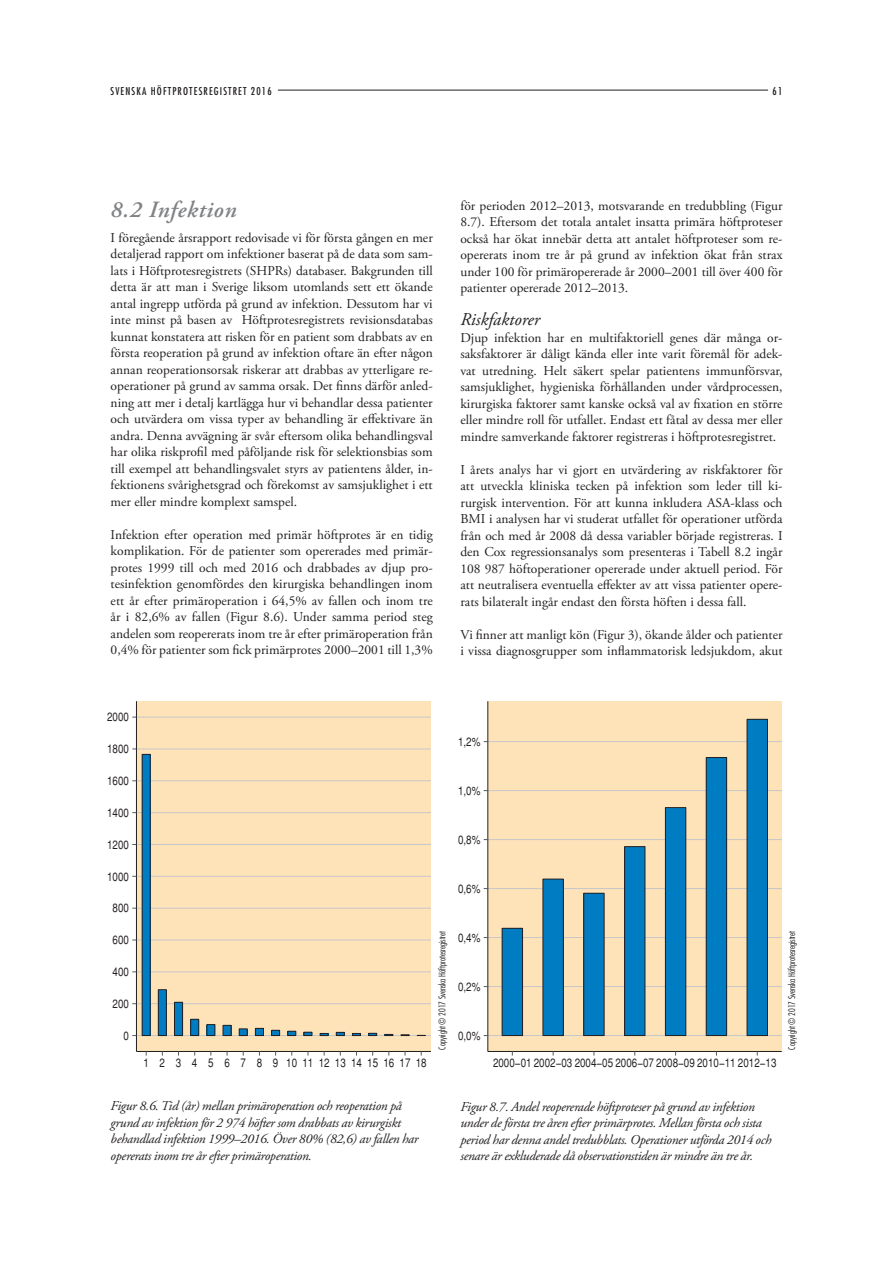
<style>
.page{position:relative;width:893px;height:1263px;background:#fff}
.page>*{position:absolute;margin:0;border:0;box-sizing:border-box;transform-origin:0 0}
.t1{font:italic 600 23.25px "Adobe Garamond Pro";letter-spacing:.03em;color:#808285}
.t2{font:italic 18px "Adobe Garamond Pro";color:#231f20}
.t3{font:13.5px/16.5px "Adobe Garamond Pro";color:#231f20;text-align:justify}
.t4{font:italic 13.5px/16.5px "Adobe Garamond Pro";letter-spacing:-.02em;color:#231f20}
.t5{font:condensed 12px "Helvetica";color:#231f20}
.t6{font:condensed 10.5px "Futura Std";letter-spacing:.11em;color:#231f20}
.t7{font:300 condensed 9px "Futura Std";letter-spacing:-.01em;color:#231f20}
</style>
<div class="page">
<hr style="left:278px;top:90px;width:490px;height:1px;background:#231f20">
<div style="left:136px;top:701px;width:295px;height:350px;background:#fee3b9"></div>
<hr style="left:136px;top:1035px;width:295px;height:1px;background:#c6c7c9">
<hr style="left:136px;top:1003px;width:295px;height:1px;background:#c6c7c9">
<hr style="left:136px;top:971px;width:295px;height:1px;background:#c6c7c9">
<hr style="left:136px;top:939px;width:295px;height:1px;background:#c6c7c9">
<hr style="left:136px;top:908px;width:295px;height:1px;background:#c6c7c9">
<hr style="left:136px;top:876px;width:295px;height:1px;background:#c6c7c9">
<hr style="left:136px;top:844px;width:295px;height:1px;background:#c6c7c9">
<hr style="left:136px;top:812px;width:295px;height:1px;background:#c6c7c9">
<hr style="left:136px;top:780px;width:295px;height:1px;background:#c6c7c9">
<hr style="left:136px;top:748px;width:295px;height:1px;background:#c6c7c9">
<hr style="left:136px;top:717px;width:295px;height:1px;background:#c6c7c9">
<div style="left:142px;top:754px;width:8px;height:281px;background:#007cc2"></div>
<div style="left:142px;top:754px;width:8px;height:282px;border:1px solid #231f20"></div>
<div style="left:158px;top:990px;width:8px;height:45px;background:#007cc2"></div>
<div style="left:158px;top:989px;width:9px;height:47px;border:1px solid #231f20"></div>
<div style="left:174px;top:1002px;width:9px;height:33px;background:#007cc2"></div>
<div style="left:174px;top:1002px;width:9px;height:34px;border:1px solid #231f20"></div>
<div style="left:191px;top:1019px;width:8px;height:16px;background:#007cc2"></div>
<div style="left:190px;top:1019px;width:9px;height:17px;border:1px solid #231f20"></div>
<div style="left:207px;top:1024px;width:8px;height:11px;background:#007cc2"></div>
<div style="left:207px;top:1024px;width:8px;height:12px;border:1px solid #231f20"></div>
<div style="left:223px;top:1025px;width:8px;height:10px;background:#007cc2"></div>
<div style="left:223px;top:1025px;width:8px;height:11px;border:1px solid #231f20"></div>
<div style="left:239px;top:1029px;width:8px;height:6px;background:#007cc2"></div>
<div style="left:239px;top:1029px;width:8px;height:7px;border:1px solid #231f20"></div>
<div style="left:255px;top:1028px;width:8px;height:7px;background:#007cc2"></div>
<div style="left:255px;top:1028px;width:9px;height:8px;border:1px solid #231f20"></div>
<div style="left:272px;top:1030px;width:8px;height:5px;background:#007cc2"></div>
<div style="left:271px;top:1030px;width:9px;height:6px;border:1px solid #231f20"></div>
<div style="left:288px;top:1031px;width:8px;height:5px;border:1px solid #231f20"></div>
<svg style="left:304px;top:1032px;width:8px;height:4px"></svg>
<svg style="left:320px;top:1033px;width:8px;height:3px"></svg>
<svg style="left:336px;top:1032px;width:8px;height:4px"></svg>
<svg style="left:352px;top:1033px;width:9px;height:3px"></svg>
<svg style="left:368px;top:1033px;width:9px;height:3px"></svg>
<svg style="left:385px;top:1034px;width:8px;height:2px"></svg>
<svg style="left:401px;top:1034px;width:8px;height:2px"></svg>
<hr style="left:136px;top:701px;width:1px;height:350px;background:#231f20">
<hr style="left:136px;top:1051px;width:295px;height:1px;background:#231f20">
<div style="left:488px;top:701px;width:294px;height:350px;background:#fee3b9"></div>
<hr style="left:488px;top:1035px;width:294px;height:1px;background:#c6c7c9">
<hr style="left:488px;top:986px;width:294px;height:1px;background:#c6c7c9">
<hr style="left:488px;top:937px;width:294px;height:1px;background:#c6c7c9">
<hr style="left:488px;top:888px;width:294px;height:1px;background:#c6c7c9">
<hr style="left:488px;top:839px;width:294px;height:1px;background:#c6c7c9">
<hr style="left:488px;top:790px;width:294px;height:1px;background:#c6c7c9">
<hr style="left:488px;top:741px;width:294px;height:1px;background:#c6c7c9">
<div style="left:502px;top:928px;width:20px;height:107px;background:#007cc2"></div>
<div style="left:502px;top:928px;width:21px;height:108px;border:1px solid #231f20"></div>
<div style="left:543px;top:879px;width:20px;height:156px;background:#007cc2"></div>
<div style="left:584px;top:893px;width:20px;height:142px;background:#007cc2"></div>
<div style="left:625px;top:846px;width:20px;height:189px;background:#007cc2"></div>
<div style="left:624px;top:846px;width:21px;height:190px;border:1px solid #231f20"></div>
<div style="left:665px;top:807px;width:21px;height:228px;background:#007cc2"></div>
<div style="left:665px;top:807px;width:21px;height:229px;border:1px solid #231f20"></div>
<div style="left:706px;top:757px;width:21px;height:278px;background:#007cc2"></div>
<div style="left:706px;top:757px;width:21px;height:279px;border:1px solid #231f20"></div>
<div style="left:747px;top:719px;width:20px;height:316px;background:#007cc2"></div>
<div style="left:747px;top:719px;width:21px;height:317px;border:1px solid #231f20"></div>
<hr style="left:487px;top:701px;width:1px;height:350px;background:#231f20">
<hr style="left:488px;top:1051px;width:294px;height:1px;background:#231f20">
<p class="t6" style="left:111px;top:84px;width:163px">SVENSKA HÖFTPROTESREGISTRET 2016</p>
<p class="t6" style="left:773px;top:84px;width:11px">61</p>
<h1 class="t1" style="left:111px;top:196px;width:127px">8.2 Infektion</h1>
<p class="t3" style="left:111px;top:230px;width:324px">I föregående årsrapport redovisade vi för första gången en mer detaljerad rapport om infektioner baserat på de data som sam&shy;lats i Höftprotesregistrets (SHPRs) databaser. Bakgrunden till detta är att man i Sverige liksom utomlands sett ett ökande antal ingrepp utförda på grund av infektion. Dessutom har vi inte minst på basen av Höftprotesregistrets revisionsdatabas kunnat konstatera att risken för en patient som drabbats av en första reoperation på grund av infektion oftare än efter någon annan reoperationsorsak riskerar att drabbas av ytterligare re&shy;operationer på grund av samma orsak. Det finns därför anled&shy;ning att mer i detalj kartlägga hur vi behandlar dessa patienter och utvärdera om vissa typer av behandling är effektivare än andra. Denna avvägning är svår eftersom olika behandlingsval har olika riskprofil med påföljande risk för selektionsbias som till exempel att behandlingsvalet styrs av patientens ålder, in&shy;fektionens svårighetsgrad och förekomst av samsjuklighet i ett mer eller mindre komplext samspel.</p>
<p class="t3" style="left:111px;top:527px;width:324px">Infektion efter operation med primär höftprotes är en tidig komplikation. För de patienter som opererades med primär&shy;protes 1999 till och med 2016 och drabbades av djup pro&shy;tesinfektion genomfördes den kirurgiska behandlingen inom ett år efter primäroperation i 64,5% av fallen och inom tre år i 82,6% av fallen (Figur 8.6). Under samma period steg andelen som reopererats inom tre år efter primäroperation från 0,4% för patienter som fick primärprotes 2000–2001 till 1,3%</p>
<p class="t5" style="left:107px;top:710px;width:23px">2000</p>
<p class="t5" style="left:107px;top:742px;width:23px">1800</p>
<p class="t5" style="left:107px;top:774px;width:23px">1600</p>
<p class="t5" style="left:107px;top:806px;width:23px">1400</p>
<p class="t5" style="left:107px;top:837px;width:23px">1200</p>
<p class="t5" style="left:107px;top:869px;width:23px">1000</p>
<p class="t5" style="left:113px;top:901px;width:18px">800</p>
<p class="t3" style="left:460px;top:198px;width:324px">för perioden 2012–2013, motsvarande en tredubbling (Figur 8.7). Eftersom det totala antalet insatta primära höftproteser också har ökat innebär detta att antalet höftproteser som re&shy;opererats inom tre år på grund av infektion ökat från strax under 100 för primäropererade år 2000–2001 till över 400 för patienter opererade 2012–2013.</p>
<h2 class="t2" style="left:460px;top:309px;width:81px">Riskfaktorer</h2>
<p class="t3" style="left:460px;top:330px;width:324px">Djup infektion har en multifaktoriell genes där många or&shy;saksfaktorer är dåligt kända eller inte varit föremål för adek&shy;vat utredning. Helt säkert spelar patientens immunförsvar, samsjuklighet, hygieniska förhållanden under vårdprocessen, kirurgiska faktorer samt kanske också val av fixation en större eller mindre roll för utfallet. Endast ett fåtal av dessa mer eller mindre samverkande faktorer registreras i höftprotesregistret.</p>
<p class="t3" style="left:460px;top:462px;width:324px">I årets analys har vi gjort en utvärdering av riskfaktorer för att utveckla kliniska tecken på infektion som leder till ki&shy;rurgisk intervention. För att kunna inkludera ASA-klass och BMI i analysen har vi studerat utfallet för operationer utförda från och med år 2008 då dessa variabler började registreras. I den Cox regressionsanalys som presenteras i Tabell 8.2 ingår 108 987 höftoperationer opererade under aktuell period. För att neutralisera eventuella effekter av att vissa patienter opere&shy;rats bilateralt ingår endast den första höften i dessa fall.</p>
<p class="t3" style="left:460px;top:627px;width:324px">Vi finner att manligt kön (Figur 3), ökande ålder och patienter i vissa diagnosgrupper som inflammatorisk ledsjukdom, akut</p>
<p class="t5" style="left:458px;top:735px;width:24px">1,2%</p>
<p class="t5" style="left:458px;top:784px;width:24px">1,0%</p>
<p class="t5" style="left:458px;top:832px;width:24px">0,8%</p>
<p class="t5" style="left:458px;top:881px;width:24px">0,6%</p>
<p class="t5" style="left:113px;top:933px;width:18px">600</p>
<p class="t5" style="left:113px;top:965px;width:18px">400</p>
<p class="t5" style="left:113px;top:997px;width:18px">200</p>
<p class="t5" style="left:124px;top:1028px;width:7px">0</p>
<p class="t7" style="left:437px;top:1050px;width:120px;rotate:-90deg">Copyright © 2017 Svenska Höftprotesregistret</p>
<p class="t7" style="left:786px;top:1050px;width:120px;rotate:-90deg">Copyright © 2017 Svenska Höftprotesregistret</p>
<p class="t5" style="left:458px;top:930px;width:24px">0,4%</p>
<p class="t5" style="left:458px;top:979px;width:24px">0,2%</p>
<p class="t5" style="left:458px;top:1028px;width:24px">0,0%</p>
<p class="t5" style="left:143px;top:1056px;width:285px">1 2 3 4 5 6 7 8 9 101112131415161718</p>
<p class="t4" style="left:111px;top:1098px;width:309px">Figur 8.6. Tid (år) mellan primäroperation och reoperation på grund av infektion för 2 974 höfter som drabbats av kirurgiskt behandlad infektion 1999–2016. Över 80% (82,6) av fallen har opererats inom tre år efter primäroperation.</p>
<p class="t4" style="left:460px;top:1099px;width:313px">Figur 8.7. Andel reopererade höftproteser på grund av infektion under de första tre åren efter primärprotes. Mellan första och sista period har denna andel tredubblats. Operationer utförda 2014 och senare är exkluderade då observationstiden är mindre än tre år.</p>
<p class="t5" style="left:493px;top:1056px;width:285px">2000−01 2002−03 2004−05 2006−07 2008−09 2010−11 2012−13</p>
</div>
